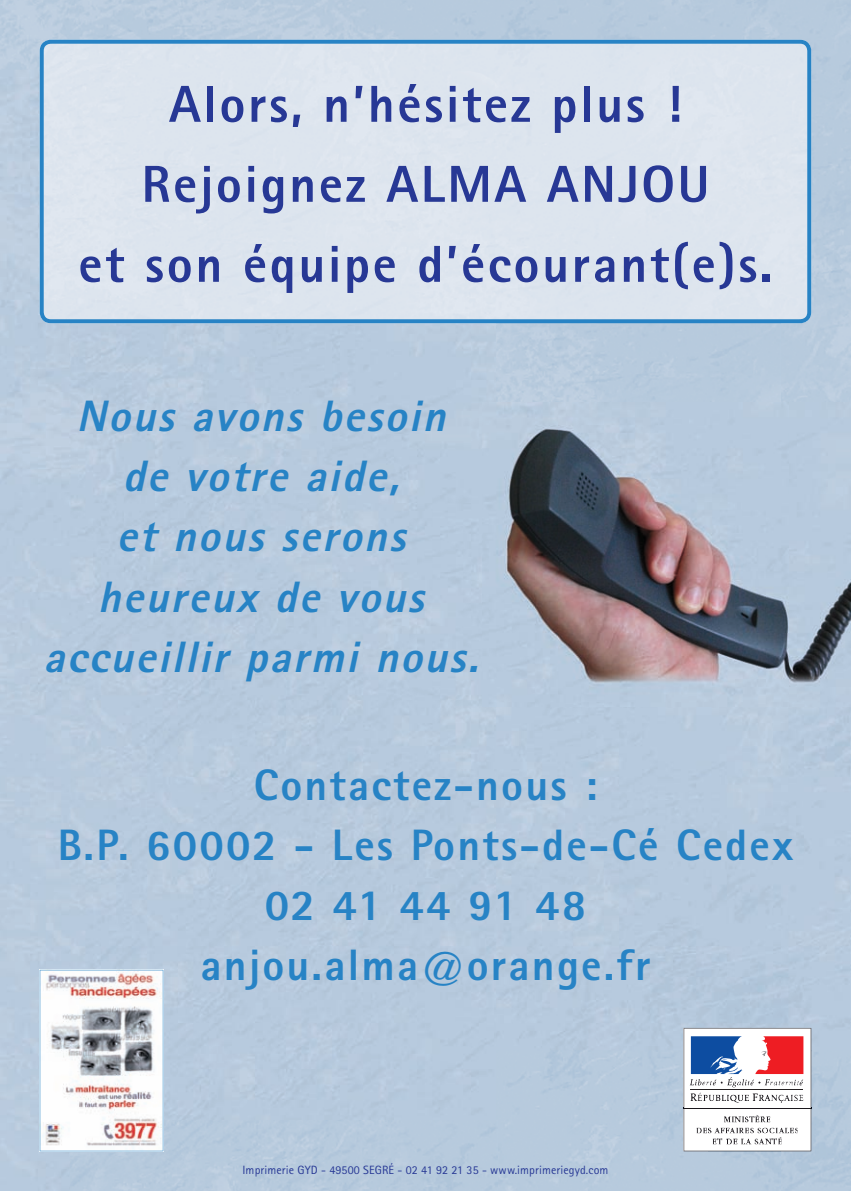
<style>
.page{position:relative;width:851px;height:1191px;background:#fff}
.page>*{position:absolute;margin:0;border:0;box-sizing:border-box;transform-origin:0 0}
.t1{font:800 52px/80px "Rotis Sans Serif";letter-spacing:.05em;color:#273895;text-align:center}
.t2{font:800 44px/60px "Rotis Sans Serif";letter-spacing:.05em;color:#2783c5;text-align:center}
.t3{font:italic 800 44px/60px "Rotis Sans Serif";color:#2783c5;text-align:center}
.t4{font:12px "Rotis Sans Serif";letter-spacing:.01em;color:#273895}
</style>
<div class="page">
<img style="left:780px;top:70px;width:70px;height:333px">
<div style="left:780px;top:1050px;width:70px;height:141px;background:#b5c9dc"></div>
<svg style="left:683px;top:1028px;width:128px;height:123px"></svg>
<svg style="left:40px;top:969px;width:123px;height:182px"></svg>
<img style="left:482px;top:403px;width:368px;height:303px">
<div style="left:40px;top:40px;width:771px;height:283px;background:#dde5ee"></div>
<img style="left:710px;top:1080px;width:88px;height:5px">
<p class="t1" style="left:78px;top:63px;width:695px">Alors, n’hésitez plus !<br>Rejoignez ALMA ANJOU<br>et son équipe d’écourant(e)s.</p>
<p class="t3" style="left:43px;top:386px;width:448px">Nous avons besoin de votre aide,<br>et nous serons heureux de vous accueillir parmi nous.</p>
<p class="t2" style="left:58px;top:754px;width:737px">Contactez-nous :<br>B.P. 60002 - Les Ponts-de-Cé Cedex<br>02 41 44 91 48 anjou.alma@orange.fr</p>
<p class="t4" style="left:242px;top:1162px;width:367px">Imprimerie GYD - 49500 SEGRÉ - 02 41 92 21 35 - www.imprimeriegyd.com</p>
</div>
